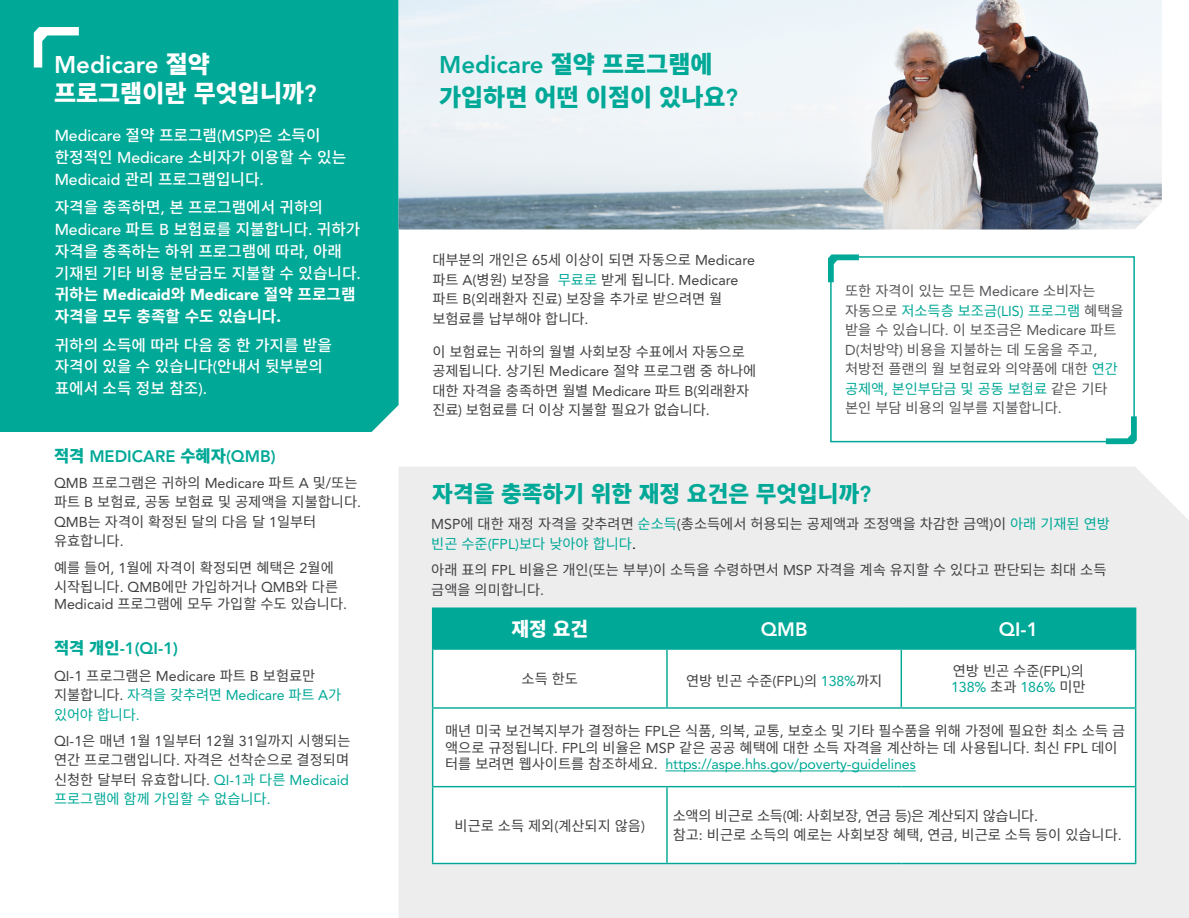
<style>
.page{position:relative;width:1189px;height:918px;background:#fff}
.page>*{position:absolute;margin:0;border:0;box-sizing:border-box;transform-origin:0 0}
.t1{font:900 24px/33px "Noto Sans CJ Kkr";color:#00a997}
.t2{font:900 24px/28.8px "Noto Sans CJ Kkr";color:#fff}
.t3{font:900 22.5px "Noto Sans CJ Kkr";color:#00a997}
.t4{font:800 19.2px "Avenir LT Std";color:#fff}
.t5{font:900 19.2px "Noto Sans CJ Kkr";color:#fff}
.t6{font:800 16.5px "Avenir LT Std";color:#00a997}
.t7{font:500 15.75px/21.8px "Noto Sans CJ Kkr";color:#fff}
.t8{font:14.25px/19.5px "Noto Sans CJ Kkr";color:#414042}
.t9{font:14.25px/19.5px "Noto Sans CJ Kkr";color:#565659}
.t10{font:14.25px "Noto Sans CJ Kkr";letter-spacing:-.02em;color:#414042}
.s1{font-family:"Avenir LT Std";font-weight:800}
.s2{font-family:"Avenir LT Std"}
.s3{font-weight:700}
.s4{font-family:"Avenir LT Std";font-weight:900}
.s5{font-family:"Noto Sans CJ Kkr";font-weight:900}
.s6{color:#00a997}
.s7{font-family:"Avenir LT Std";color:#00a997}
.s8{font-family:"Avenir LT Std";color:#000}
</style>
<div class="page">
<div style="left:0;top:0;width:398px;height:432px;background:#00a997"></div>
<div style="left:399px;top:467px;width:789px;height:451px;background:#ededee"></div>
<img style="left:398px;top:0;width:763px;height:230px">
<div style="left:432px;top:608px;width:234px;height:41px;background:#00a997"></div>
<div style="left:667px;top:609px;width:467px;height:39px;background:#00a997"></div>
<svg style="left:433px;top:650px;width:701px;height:213px"></svg>
<hr style="left:1134px;top:709px;width:2px;height:77px;background:#00a997">
<hr style="left:1134px;top:787px;width:2px;height:76px;background:#00a997">
<hr style="left:432px;top:648px;width:234px;height:2px;background:#00a997">
<hr style="left:666px;top:609px;width:1px;height:39px;background:#00a997">
<hr style="left:666px;top:608px;width:235px;height:1px;background:#00a997">
<hr style="left:666px;top:648px;width:235px;height:2px;background:#00a997">
<hr style="left:900px;top:609px;width:1px;height:39px;background:#00a997">
<hr style="left:901px;top:608px;width:235px;height:1px;background:#00a997">
<hr style="left:1134px;top:609px;width:2px;height:39px;background:#00a997">
<hr style="left:901px;top:648px;width:235px;height:2px;background:#00a997">
<hr style="left:432px;top:650px;width:1px;height:57px;background:#00a997">
<hr style="left:666px;top:650px;width:1px;height:57px;background:#00a997">
<hr style="left:900px;top:650px;width:1px;height:57px;background:#00a997">
<hr style="left:1134px;top:650px;width:2px;height:57px;background:#00a997">
<hr style="left:432px;top:709px;width:1px;height:77px;background:#00a997">
<hr style="left:432px;top:707px;width:234px;height:2px;background:#00a997">
<hr style="left:666px;top:707px;width:235px;height:2px;background:#00a997">
<hr style="left:901px;top:707px;width:235px;height:2px;background:#00a997">
<hr style="left:432px;top:786px;width:234px;height:1px;background:#00a997">
<hr style="left:432px;top:787px;width:1px;height:76px;background:#00a997">
<hr style="left:666px;top:786px;width:235px;height:1px;background:#00a997">
<hr style="left:666px;top:787px;width:1px;height:76px;background:#00a997">
<hr style="left:901px;top:786px;width:235px;height:1px;background:#00a997">
<hr style="left:432px;top:863px;width:234px;height:1px;background:#00a997">
<hr style="left:666px;top:863px;width:235px;height:1px;background:#00a997">
<hr style="left:901px;top:863px;width:235px;height:1px;background:#00a997">
<hr style="left:665px;top:771px;width:250px;height:1px;background:#00a997">
<svg style="left:34px;top:27px;width:45px;height:40px"></svg>
<div style="left:830px;top:256px;width:304px;height:186px;border:2px solid #00a997"></div>
<svg style="left:1105px;top:416px;width:31px;height:28px"></svg>
<svg style="left:828px;top:254px;width:30px;height:28px"></svg>
<p class="t2" style="left:54px;top:50px;width:264px"><span class="s1">Medicare</span> 절약 프로그램이란 무엇입니까<span class="s1">?</span></p>
<p class="t7" style="left:55px;top:125px;width:293px"><span class="s2">Medicare</span> 절약 프로그램<span class="s2">(MSP)</span>은 소득이 한정적인 <span class="s2">Medicare</span> 소비자가 이용할 수 있는<br><span class="s2">Medicaid</span> 관리 프로그램입니다<span class="s2">.</span></p>
<p class="t7" style="left:55px;top:197px;width:307px">자격을 충족하면<span class="s2">,</span> 본 프로그램에서 귀하의<br><span class="s2">Medicare</span> 파트 <span class="s2">B</span> 보험료를 지불합니다<span class="s2">.</span> 귀하가 자격을 충족하는 하위 프로그램에 따라<span class="s2">,</span> 아래 기재된 기타 비용 분담금도 지불할 수 있습니다<span class="s2">. </span><span class="s3">귀하는</span> <span class="s4">Medicaid</span><span class="s3">와</span> <span class="s4">Medicare</span> <span class="s3">절약 프로그램 자격을 모두 충족할 수도 있습니다</span><span class="s4">.</span></p>
<p class="t7" style="left:55px;top:334px;width:278px">귀하의 소득에 따라 다음 중 한 가지를 받을 자격이 있을 수 있습니다<span class="s2">(</span>안내서 뒷부분의 표에서 소득 정보 참조<span class="s2">).</span></p>
<p class="t6" style="left:54px;top:446px;width:223px"><span class="s5">적격</span> MEDICARE <span class="s5">수혜자</span>(QMB)</p>
<p class="t8" style="left:54px;top:473px;width:308px"><span class="s2">QMB</span> 프로그램은 귀하의 <span class="s2">Medicare</span> 파트 <span class="s2">A</span> 및<span class="s2">/</span>또는 파트 <span class="s2">B</span> 보험료<span class="s2">,</span> 공동 보험료 및 공제액을 지불합니다<span class="s2">.<br>QMB</span>는 자격이 확정된 달의 다음 달 <span class="s2">1</span>일부터 유효합니다<span class="s2">.</span></p>
<p class="t8" style="left:54px;top:558px;width:285px">예를 들어<span class="s2">, 1</span>월에 자격이 확정되면 혜택은 <span class="s2">2</span>월에 시작됩니다<span class="s2">. QMB</span>에만 가입하거나 <span class="s2">QMB</span>와 다른</p>
<p class="t8" style="left:54px;top:595px;width:294px"><span class="s2">Medicaid</span> 프로그램에 모두 가입할 수도 있습니다<span class="s2">.</span></p>
<p class="t6" style="left:54px;top:639px;width:125px"><span class="s5">적격 개인</span>-1(QI-1)</p>
<p class="t8" style="left:54px;top:666px;width:288px"><span class="s2">QI-1</span> 프로그램은 <span class="s2">Medicare</span> 파트 <span class="s2">B</span> 보험료만 지불합니다<span class="s2">.</span> <span class="s6">자격을 갖추려면</span> <span class="s7">Medicare</span> <span class="s6">파트</span> <span class="s7">A</span><span class="s6">가 있어야 합니다</span><span class="s7">.</span></p>
<p class="t8" style="left:54px;top:731px;width:298px;text-align:justify"><span class="s2">QI-1</span>은 매년 <span class="s2">1</span>월 <span class="s2">1</span>일부터 <span class="s2">12</span>월 <span class="s2">31</span>일까지 시행되는 연간 프로그램입니다<span class="s2">.</span> 자격은 선착순으로 결정되며 신청한 달부터 유효합니다<span class="s2">.</span> <span class="s7">QI-1</span><span class="s6">과 다른</span> <span class="s7">Medicaid </span><span class="s6">프로그램에 함께 가입할 수 없습니다</span><span class="s7">.</span></p>
<p class="t1" style="left:439px;top:48px;width:300px"><span class="s1">Medicare</span> 절약 프로그램에 가입하면 어떤 이점이 있나요<span class="s1">?</span></p>
<p class="t8" style="left:432px;top:250px;width:324px">대부분의 개인은 <span class="s2">65</span>세 이상이 되면 자동으로 <span class="s2">Medicare </span>파트 <span class="s2">A(</span>병원<span class="s2">)</span> 보장을 <span class="s6">무료로</span> 받게 됩니다<span class="s2">. Medicare </span>파트 <span class="s2">B(</span>외래환자 진료<span class="s2">)</span> 보장을 추가로 받으려면 월 보험료를 납부해야 합니다<span class="s2">.</span></p>
<p class="t8" style="left:432px;top:342px;width:325px">이 보험료는 귀하의 월별 사회보장 수표에서 자동으로 공제됩니다<span class="s2">.</span> 상기된 <span class="s2">Medicare</span> 절약 프로그램 중 하나에 대한 자격을 충족하면 월별 <span class="s2">Medicare</span> 파트 <span class="s2">B(</span>외래환자 진료<span class="s2">)</span> 보험료를 더 이상 지불할 필요가 없습니다<span class="s2">.</span></p>
<p class="t9" style="left:845px;top:282px;width:280px">또한 자격이 있는 모든 <span class="s2">Medicare</span> 소비자는 자동으로 <span class="s6">저소득층 보조금</span><span class="s7">(LIS)</span> <span class="s6">프로그램</span> 혜택을 받을 수 있습니다<span class="s2">.</span> 이 보조금은 <span class="s2">Medicare</span> 파트<br><span class="s2">D(</span>처방약<span class="s2">)</span> 비용을 지불하는 데 도움을 주고<span class="s2">, </span>처방전 플랜의 월 보험료와 의약품에 대한 <span class="s6">연간 공제액</span><span class="s7">,</span> <span class="s6">본인부담금 및 공동 보험료</span> 같은 기타 본인 부담 비용의 일부를 지불합니다<span class="s2">.</span></p>
<p class="t3" style="left:432px;top:482px;width:440px">자격을 충족하기 위한 재정 요건은 무엇입니까<span class="s1">?</span></p>
<p class="t8" style="left:431px;top:515px;width:680px"><span class="s2">MSP</span>에 대한 재정 자격을 갖추려면 <span class="s6">순소득</span><span class="s2">(</span>총소득에서 허용되는 공제액과 조정액을 차감한 금액<span class="s2">)</span>이 <span class="s6">아래 기재된 연방 빈곤 수준</span><span class="s7">(FPL)</span><span class="s6">보다 낮아야 합니다</span><span class="s8">.</span></p>
<p class="t8" style="left:431px;top:560px;width:676px">아래 표의 <span class="s2">FPL</span> 비율은 개인<span class="s2">(</span>또는 부부<span class="s2">)</span>이 소득을 수령하면서 <span class="s2">MSP</span> 자격을 계속 유지할 수 있다고 판단되는 최대 소득 금액을 의미합니다<span class="s2">.</span></p>
<p class="t5" style="left:511px;top:618px;width:78px">재정 요건</p>
<p class="t4" style="left:760px;top:618px;width:48px">QMB</p>
<p class="t4" style="left:998px;top:618px;width:41px">QI-1</p>
<p class="t8" style="left:521px;top:670px;width:58px">소득 한도</p>
<p class="t8" style="left:686px;top:671px;width:198px">연방 빈곤 수준<span class="s2">(FPL)</span>의 <span class="s7">138%</span>까지</p>
<p class="t8" style="left:950px;top:663px;width:136px;line-height:16.5px">연방 빈곤 수준<span class="s2">(FPL)</span>의<br><span class="s7">138%</span> 초과 <span class="s7">186%</span> 미만</p>
<p class="t8" style="left:445px;top:723px;width:681px;line-height:16.5px">매년 미국 보건복지부가 결정하는 <span class="s2">FPL</span>은 식품<span class="s2">,</span> 의복<span class="s2">,</span> 교통<span class="s2">,</span> 보호소 및 기타 필수품을 위해 가정에 필요한 최소 소득 금 액으로 규정됩니다<span class="s2">. FPL</span>의 비율은 <span class="s2">MSP</span> 같은 공공 혜택에 대한 소득 자격을 계산하는 데 사용됩니다<span class="s2">.</span> 최신 <span class="s2">FPL</span> 데이 터를 보려면 웹사이트를 참조하세요<span class="s2">.</span> <span class="s7">https://aspe.hhs.gov/poverty-guidelines</span></p>
<p class="t8" style="left:454px;top:816px;width:192px">비근로 소득 제외<span class="s2">(</span>계산되지 않음<span class="s2">)</span></p>
<p class="t10" style="left:672px;top:808px;width:367px">소액의 비근로 소득<span class="s2">(</span>예<span class="s2">:</span> 사회보장<span class="s2">,</span> 연금 등<span class="s2">)</span>은 계산되지 않습니다<span class="s2">.</span></p>
<p class="t8" style="left:672px;top:825px;width:450px">참고<span class="s2">:</span> 비근로 소득의 예로는 사회보장 혜택<span class="s2">,</span> 연금<span class="s2">,</span> 비근로 소득 등이 있습니다<span class="s2">.</span></p>
</div>
